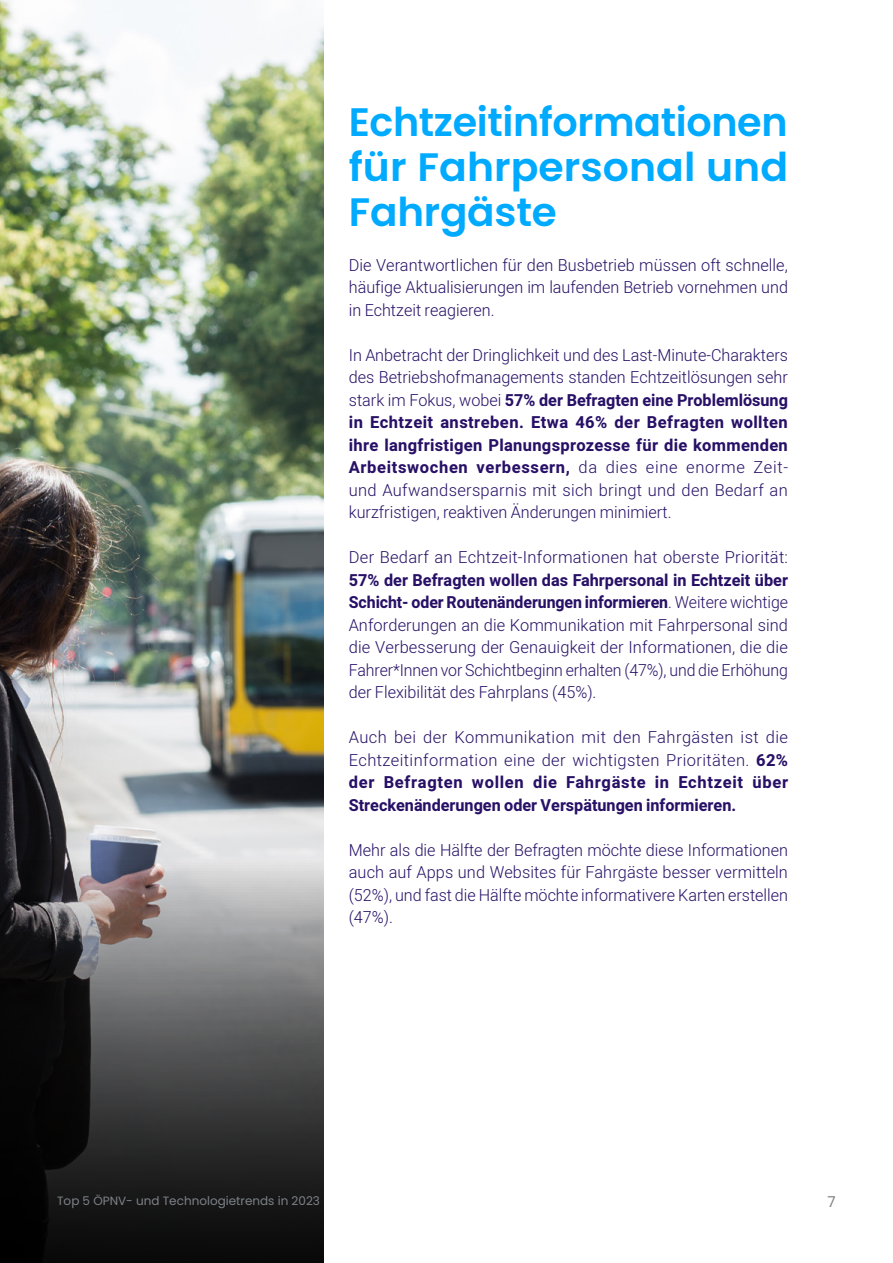
<style>
.page{position:relative;width:893px;height:1263px;background:#fff}
.page>*{position:absolute;margin:0;border:0;box-sizing:border-box;transform-origin:0 0}
.t1{font:600 39.75px/45px "Poppins";letter-spacing:-.005em;color:#0af;text-align:justify}
.t2{font:300 16.5px/22.5px "Heebo";color:#271066;text-align:justify}
.t3{font:300 16.5px/22.5px "Heebo";color:#271066;text-align:justify;scale:.96 1}
.t4{font:15px "Poppins";color:#7c8287}
.t5{font:12px "Poppins";color:#7c8287}
.s1{font-weight:700}
</style>
<div class="page">
<img style="left:0;top:0;width:324px;height:1263px">
<svg style="left:0;top:860px;width:324px;height:402px;background:#454445"></svg>
<h1 class="t1" style="left:349px;top:103px;width:441px">Echtzeitinformationen für Fahrpersonal und Fahrgäste</h1>
<p class="t2" style="left:349px;top:253px;width:441px">Die Verantwortlichen für den Busbetrieb müssen oft schnelle, häufige Aktualisierungen im laufenden Betrieb vornehmen und in Echtzeit reagieren.</p>
<p class="t2" style="left:349px;top:343px;width:441px">In Anbetracht der Dringlichkeit und des Last-Minute-Charakters des Betriebshofmanagements standen Echtzeitlösungen sehr stark im Fokus, wobei <span class="s1">57% der Befragten eine Problemlösung in Echtzeit anstreben. Etwa 46% der Befragten wollten ihre langfristigen Planungsprozesse für die kommenden Arbeitswochen verbessern,</span> da dies eine enorme Zeit&shy;und Aufwandsersparnis mit sich bringt und den Bedarf an kurzfristigen, reaktiven Änderungen minimiert.</p>
<p class="t2" style="left:349px;top:546px;width:441px">Der Bedarf an Echtzeit-Informationen hat oberste Priorität:</p>
<p class="t3" style="left:349px;top:568px;width:459px"><span class="s1">57% der Befragten wollen das Fahrpersonal in Echtzeit über Schicht- oder Routenänderungen informieren</span>. Weitere wichtige Anforderungen an die Kommunikation mit Fahrpersonal sind die Verbesserung der Genauigkeit der Informationen, die die Fahrer*Innen vor Schichtbeginn erhalten (47%), und die Erhöhung der Flexibilität des Fahrplans (45%).</p>
<p class="t2" style="left:349px;top:726px;width:441px">Auch bei der Kommunikation mit den Fahrgästen ist die Echtzeitinformation eine der wichtigsten Prioritäten. <span class="s1">62% der Befragten wollen die Fahrgäste in Echtzeit über Streckenänderungen oder Verspätungen informieren.</span></p>
<p class="t2" style="left:349px;top:838px;width:441px">Mehr als die Hälfte der Befragten möchte diese Informationen auch auf Apps und Websites für Fahrgäste besser vermitteln (52%), und fast die Hälfte möchte informativere Karten erstellen (47%).</p>
<p class="t5" style="left:57px;top:1193px;width:264px">Top 5 ÖPNV- und Technologietrends in 2023</p>
<p class="t4" style="left:828px;top:1193px;width:10px">7</p>
</div>
